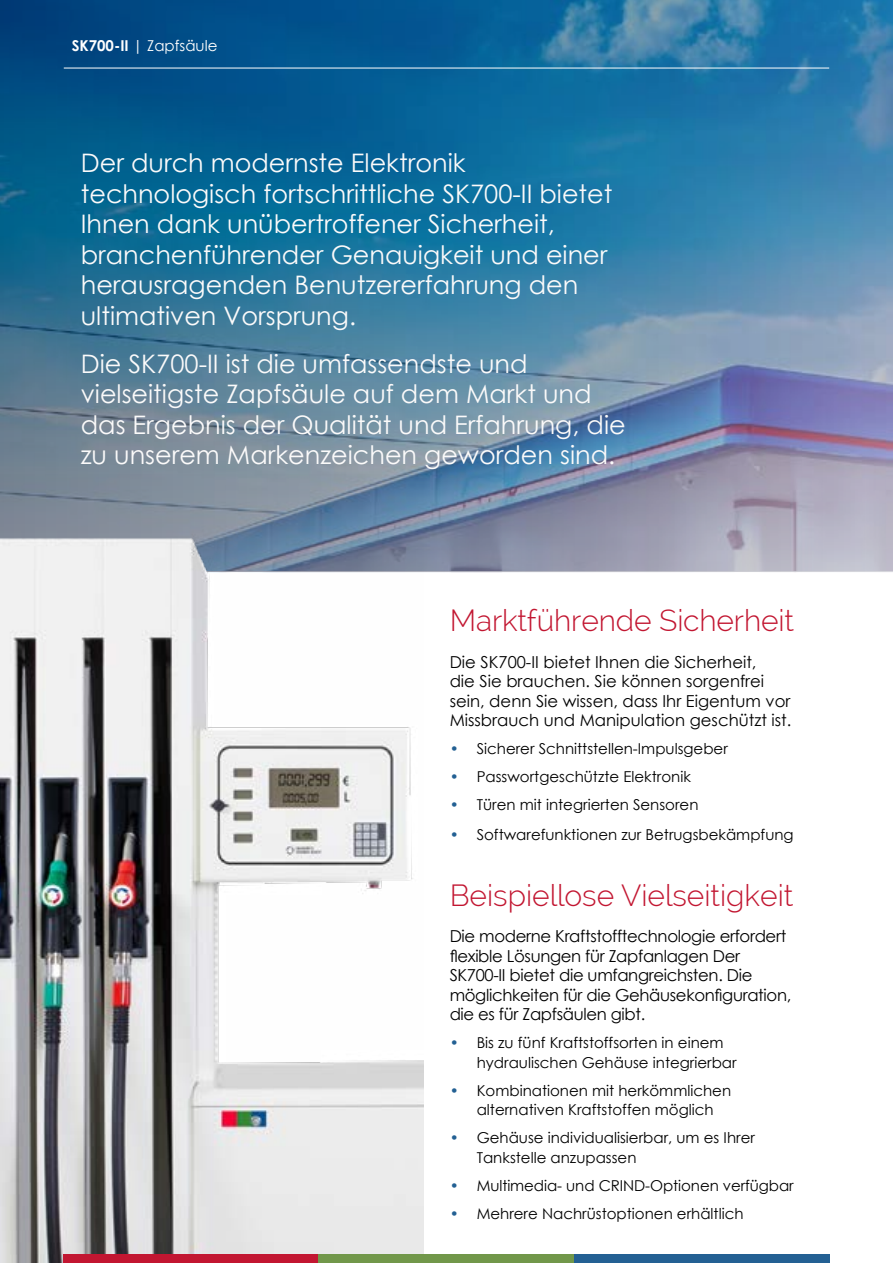
<style>
.page{position:relative;width:893px;height:1263px;background:#fff}
.page>*{position:absolute;margin:0;border:0;box-sizing:border-box;transform-origin:0 0}
.t1{font:300 30px "Raleway";color:#c21631}
.t2{font:25.5px/30.6px "Century Gothic";color:#fbfafa}
.t3{font:16.5px/19.5px "Century Gothic";letter-spacing:-.02em;color:#000}
.t4{font:16.5px/19.5px "Century Gothic";color:#000}
.t5{font:15px/19.5px "Century Gothic";color:#000}
.t6{font:15px "Century Gothic";color:#fff}
.s1{font-weight:700}
.s2{color:#236093}
</style>
<div class="page">
<svg style="left:0;top:0;width:893px;height:572px;background:#407aa1"></svg>
<img style="left:0;top:474px;width:423px;height:789px">
<div style="left:64px;top:1254px;width:255px;height:9px;background:#c21631"></div>
<div style="left:319px;top:1254px;width:255px;height:9px;background:#71974a"></div>
<div style="left:574px;top:1254px;width:255px;height:9px;background:#236093"></div>
<hr style="left:64px;top:68px;width:765px;height:1px;background:#fff">
<p class="t6" style="left:72px;top:35px;width:147px"><span class="s1">SK700-II</span> | Zapfsäule</p>
<h2 class="t2" style="left:81px;top:147px;width:533px">Der durch modernste Elektronik technologisch fortschrittliche SK700-II bietet Ihnen dank unübertroffener Sicherheit, branchenführender Genauigkeit und einer herausragenden Benutzererfahrung den ultimativen Vorsprung.</h2>
<h2 class="t2" style="left:81px;top:348px;width:546px">Die SK700-II ist die umfassendste und vielseitigste Zapfsäule auf dem Markt und das Ergebnis der Qualität und Erfahrung, die zu unserem Markenzeichen geworden sind.</h2>
<h1 class="t1" style="left:450px;top:603px;width:346px">Marktführende Sicherheit</h1>
<p class="t4" style="left:450px;top:652px;width:343px">Die SK700-II bietet Ihnen die Sicherheit,<br>die Sie brauchen. Sie können sorgenfrei sein, denn Sie wissen, dass Ihr Eigentum vor Missbrauch und Manipulation geschützt ist.</p>
<p class="t5" style="left:450px;top:739px;width:280px"><span class="s2">•</span> Sicherer Schnittstellen-Impulsgeber</p>
<p class="t5" style="left:450px;top:767px;width:243px"><span class="s2">•</span> Passwortgeschützte Elektronik</p>
<p class="t5" style="left:450px;top:795px;width:250px"><span class="s2">•</span> Türen mit integrierten Sensoren</p>
<p class="t5" style="left:450px;top:824px;width:345px"><span class="s2">•</span> Softwarefunktionen zur Betrugsbekämpfung</p>
<h1 class="t1" style="left:450px;top:877px;width:345px">Beispiellose Vielseitigkeit</h1>
<p class="t3" style="left:450px;top:926px;width:343px">Die moderne Kraftstofftechnologie erfordert flexible Lösungen für Zapfanlagen Der SK700-II bietet die umfangreichsten. Die möglichkeiten für die Gehäusekonfiguration, die es für Zapfsäulen gibt.</p>
<p class="t5" style="left:477px;top:1033px;width:261px;text-indent:-27px"><span class="s2">•</span> Bis zu fünf Kraftstoffsorten in einem hydraulischen Gehäuse integrierbar</p>
<p class="t5" style="left:477px;top:1080px;width:256px;text-indent:-27px"><span class="s2">•</span> Kombinationen mit herkömmlichen alternativen Kraftstoffen möglich</p>
<p class="t5" style="left:477px;top:1128px;width:280px;text-indent:-27px"><span class="s2">•</span> Gehäuse individualisierbar, um es Ihrer<br>Tankstelle anzupassen</p>
<p class="t5" style="left:450px;top:1175px;width:346px"><span class="s2">•</span> Multimedia- und CRIND-Optionen verfügbar</p>
<p class="t5" style="left:450px;top:1203px;width:295px"><span class="s2">•</span> Mehrere Nachrüstoptionen erhältlich</p>
</div>
